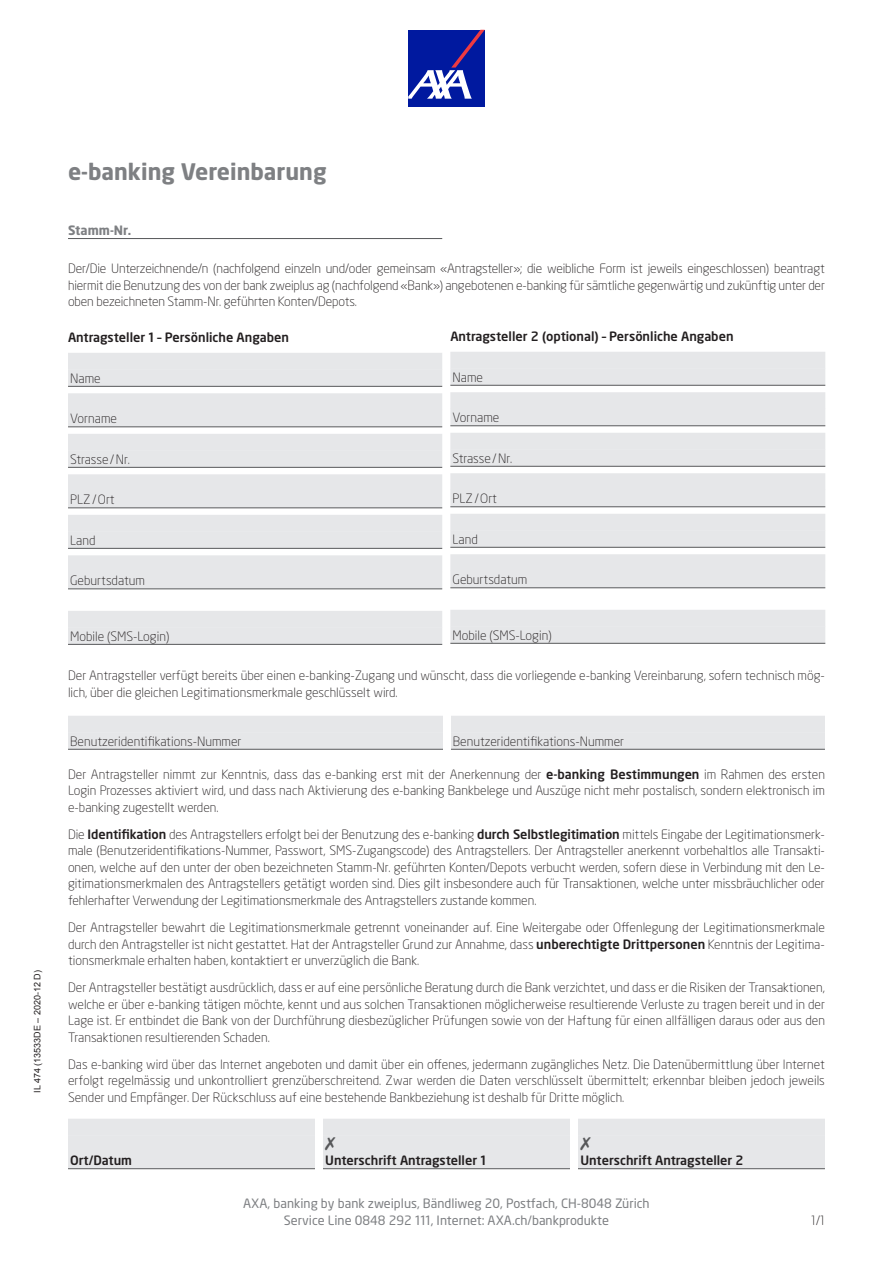
<style>
.page{position:relative;width:893px;height:1263px;background:#fff}
.page>*{position:absolute;margin:0;border:0;box-sizing:border-box;transform-origin:0 0}
.t1{font:700 22.5px "Neo Sans Pro";color:#7e8083}
.t2{font:300 12.75px/16.5px "Neo Sans Pro";color:#231f20;text-align:justify}
.t3{font:500 12.75px "Neo Sans Pro";color:#231f20}
.t4{font:12.75px/16.5px "Neo Sans Pro";color:#7e8083;text-align:center}
.t5{font:700 12.75px "Neo Sans Pro";color:#7e8083}
.t6{font:9px "Arial";color:#231f20}
.s1{font-weight:500}
</style>
<div class="page">
<div style="left:408px;top:30px;width:77px;height:76px;background:#00199f"></div>
<svg style="left:408px;top:30px;width:77px;height:69px"></svg>
<hr style="left:68px;top:238px;width:374px;height:1px;background:#57585a">
<div style="left:68px;top:353px;width:374px;height:17px;background:#e6e7e9"></div>
<div style="left:68px;top:369px;width:374px;height:17px;background:#e6e7e9"></div>
<hr style="left:68px;top:386px;width:374px;height:1px;background:#57585a">
<div style="left:68px;top:393px;width:374px;height:17px;background:#e6e7e9"></div>
<div style="left:68px;top:410px;width:374px;height:17px;background:#e6e7e9"></div>
<hr style="left:68px;top:427px;width:374px;height:1px;background:#57585a">
<div style="left:68px;top:434px;width:374px;height:17px;background:#e6e7e9"></div>
<div style="left:68px;top:450px;width:374px;height:17px;background:#e6e7e9"></div>
<hr style="left:68px;top:467px;width:374px;height:1px;background:#57585a">
<div style="left:68px;top:474px;width:374px;height:17px;background:#e6e7e9"></div>
<div style="left:68px;top:491px;width:374px;height:17px;background:#e6e7e9"></div>
<hr style="left:68px;top:508px;width:374px;height:1px;background:#57585a">
<div style="left:68px;top:515px;width:374px;height:17px;background:#e6e7e9"></div>
<div style="left:68px;top:531px;width:374px;height:17px;background:#e6e7e9"></div>
<hr style="left:68px;top:548px;width:374px;height:1px;background:#57585a">
<div style="left:68px;top:555px;width:374px;height:17px;background:#e6e7e9"></div>
<div style="left:68px;top:572px;width:374px;height:17px;background:#e6e7e9"></div>
<hr style="left:68px;top:589px;width:374px;height:1px;background:#57585a">
<div style="left:68px;top:611px;width:374px;height:17px;background:#e6e7e9"></div>
<div style="left:68px;top:627px;width:374px;height:17px;background:#e6e7e9"></div>
<hr style="left:68px;top:644px;width:374px;height:1px;background:#57585a">
<div style="left:68px;top:716px;width:757px;height:16px;background:#e6e7e9"></div>
<div style="left:68px;top:732px;width:757px;height:17px;background:#e6e7e9"></div>
<hr style="left:68px;top:749px;width:757px;height:1px;background:#57585a">
<div style="left:68px;top:1119px;width:757px;height:16px;background:#e6e7e9"></div>
<div style="left:68px;top:1135px;width:757px;height:17px;background:#e6e7e9"></div>
<div style="left:68px;top:1152px;width:757px;height:16px;background:#e6e7e9"></div>
<hr style="left:68px;top:1168px;width:757px;height:1px;background:#57585a">
<div style="left:443px;top:714px;width:8px;height:37px;background:#fff"></div>
<div style="left:315px;top:1111px;width:8px;height:66px;background:#fff"></div>
<div style="left:570px;top:1111px;width:8px;height:66px;background:#fff"></div>
<div style="left:450px;top:352px;width:375px;height:17px;background:#e6e7e9"></div>
<div style="left:450px;top:368px;width:375px;height:17px;background:#e6e7e9"></div>
<hr style="left:450px;top:385px;width:375px;height:1px;background:#57585a">
<div style="left:450px;top:392px;width:375px;height:17px;background:#e6e7e9"></div>
<div style="left:450px;top:409px;width:375px;height:17px;background:#e6e7e9"></div>
<hr style="left:450px;top:425px;width:375px;height:1px;background:#57585a">
<div style="left:450px;top:433px;width:375px;height:17px;background:#e6e7e9"></div>
<div style="left:450px;top:449px;width:375px;height:17px;background:#e6e7e9"></div>
<hr style="left:450px;top:466px;width:375px;height:1px;background:#57585a">
<div style="left:450px;top:473px;width:375px;height:17px;background:#e6e7e9"></div>
<div style="left:450px;top:490px;width:375px;height:17px;background:#e6e7e9"></div>
<hr style="left:450px;top:506px;width:375px;height:1px;background:#57585a">
<div style="left:450px;top:514px;width:375px;height:17px;background:#e6e7e9"></div>
<div style="left:450px;top:530px;width:375px;height:17px;background:#e6e7e9"></div>
<hr style="left:450px;top:547px;width:375px;height:1px;background:#57585a">
<div style="left:450px;top:554px;width:375px;height:17px;background:#e6e7e9"></div>
<div style="left:450px;top:571px;width:375px;height:17px;background:#e6e7e9"></div>
<hr style="left:450px;top:587px;width:375px;height:1px;background:#57585a">
<div style="left:450px;top:610px;width:375px;height:17px;background:#e6e7e9"></div>
<div style="left:450px;top:626px;width:375px;height:17px;background:#e6e7e9"></div>
<hr style="left:450px;top:643px;width:375px;height:1px;background:#57585a">
<p class="t6" style="left:32px;top:1093px;width:124px;rotate:-90deg">IL 474 (13533DE – 2020-12 D)</p>
<h1 class="t1" style="left:68px;top:158px;width:260px">e-banking Vereinbarung</h1>
<p class="t5" style="left:68px;top:222px;width:65px">Stamm-Nr.</p>
<p class="t2" style="left:68px;top:260px;width:758px">Der/Die Unterzeichnende/n (nachfolgend einzeln und/oder gemeinsam «Antragsteller»; die weibliche Form ist jeweils eingeschlossen) beantragt hiermit die Benutzung des von der bank zweiplus ag (nachfolgend «Bank») angebotenen e-banking für sämtliche gegenwärtig und zukünftig unter der oben bezeichneten Stamm-Nr. geführten Konten/Depots.</p>
<p class="t3" style="left:68px;top:330px;width:223px">Antragsteller 1 – Persönliche Angaben</p>
<p class="t2" style="left:70px;top:370px;width:32px">Name</p>
<p class="t2" style="left:70px;top:410px;width:48px">Vorname</p>
<p class="t2" style="left:70px;top:451px;width:61px">Strasse/Nr.</p>
<p class="t2" style="left:70px;top:491px;width:46px">PLZ/Ort</p>
<p class="t2" style="left:70px;top:532px;width:27px">Land</p>
<p class="t2" style="left:70px;top:572px;width:76px">Geburtsdatum</p>
<p class="t3" style="left:450px;top:329px;width:285px">Antragsteller 2 (optional) – Persönliche Angaben</p>
<p class="t2" style="left:452px;top:369px;width:32px">Name</p>
<p class="t2" style="left:452px;top:409px;width:48px">Vorname</p>
<p class="t2" style="left:452px;top:450px;width:61px">Strasse/Nr.</p>
<p class="t2" style="left:452px;top:490px;width:46px">PLZ/Ort</p>
<p class="t2" style="left:452px;top:531px;width:27px">Land</p>
<p class="t2" style="left:452px;top:571px;width:76px">Geburtsdatum</p>
<p class="t2" style="left:452px;top:627px;width:101px">Mobile (SMS-Login)</p>
<p class="t2" style="left:70px;top:628px;width:101px">Mobile (SMS-Login)</p>
<p class="t2" style="left:68px;top:667px;width:758px">Der Antragsteller verfügt bereits über einen e-banking-Zugang und wünscht, dass die vorliegende e-banking Vereinbarung, sofern technisch mög&shy;lich, über die gleichen Legitimationsmerkmale geschlüsselt wird.</p>
<p class="t2" style="left:70px;top:733px;width:173px">Benutzeridentifikations-Nummer</p>
<p class="t2" style="left:453px;top:733px;width:173px">Benutzeridentifikations-Nummer</p>
<p class="t2" style="left:68px;top:766px;width:758px">Der Antragsteller nimmt zur Kenntnis, dass das e-banking erst mit der Anerkennung der <span class="s1">e-banking Bestimmungen</span> im Rahmen des ersten Login Prozesses aktiviert wird, und dass nach Aktivierung des e-banking Bankbelege und Auszüge nicht mehr postalisch, sondern elektronisch im e-banking zugestellt werden.</p>
<p class="t2" style="left:68px;top:826px;width:758px">Die <span class="s1">Identifikation</span> des Antragstellers erfolgt bei der Benutzung des e-banking <span class="s1">durch Selbstlegitimation</span> mittels Eingabe der Legitimationsmerk&shy;male (Benutzeridentifikations-Nummer, Passwort, SMS-Zugangscode) des Antragstellers. Der Antragsteller anerkennt vorbehaltlos alle Transakti&shy;onen, welche auf den unter der oben bezeichneten Stamm-Nr. geführten Konten/Depots verbucht werden, sofern diese in Verbindung mit den Le&shy;gitimationsmerkmalen des Antragstellers getätigt worden sind. Dies gilt insbesondere auch für Transaktionen, welche unter missbräuchlicher oder fehlerhafter Verwendung der Legitimationsmerkmale des Antragstellers zustande kommen.</p>
<p class="t2" style="left:68px;top:919px;width:758px">Der Antragsteller bewahrt die Legitimationsmerkmale getrennt voneinander auf. Eine Weitergabe oder Offenlegung der Legitimationsmerkmale durch den Antragsteller ist nicht gestattet. Hat der Antragsteller Grund zur Annahme, dass <span class="s1">unberechtigte Drittpersonen</span> Kenntnis der Legitima&shy;tionsmerkmale erhalten haben, kontaktiert er unverzüglich die Bank.</p>
<p class="t2" style="left:68px;top:979px;width:758px">Der Antragsteller bestätigt ausdrücklich, dass er auf eine persönliche Beratung durch die Bank verzichtet, und dass er die Risiken der Transaktionen, welche er über e-banking tätigen möchte, kennt und aus solchen Transaktionen möglicherweise resultierende Verluste zu tragen bereit und in der Lage ist. Er entbindet die Bank von der Durchführung diesbezüglicher Prüfungen sowie von der Haftung für einen allfälligen daraus oder aus den Transaktionen resultierenden Schaden.</p>
<p class="t2" style="left:68px;top:1056px;width:758px">Das e-banking wird über das Internet angeboten und damit über ein offenes, jedermann zugängliches Netz. Die Datenübermittlung über Internet erfolgt regelmässig und unkontrolliert grenzüberschreitend. Zwar werden die Daten verschlüsselt übermittelt; erkennbar bleiben jedoch jeweils Sender und Empfänger. Der Rückschluss auf eine bestehende Bankbeziehung ist deshalb für Dritte möglich.</p>
<p class="t3" style="left:70px;top:1152px;width:63px">Ort/Datum</p>
<p class="t3" style="left:325px;top:1152px;width:162px">Unterschrift Antragsteller 1</p>
<p class="t3" style="left:580px;top:1152px;width:165px">Unterschrift Antragsteller 2</p>
<p class="t4" style="left:243px;top:1195px;width:408px">AXA, banking by bank zweiplus, Bändliweg 20, Postfach, CH-8048 Zürich<br>Service Line 0848 292 111, Internet: AXA.ch/bankprodukte</p>
<p class="t2" style="left:811px;top:1212px;width:15px">1/1</p>
</div>
